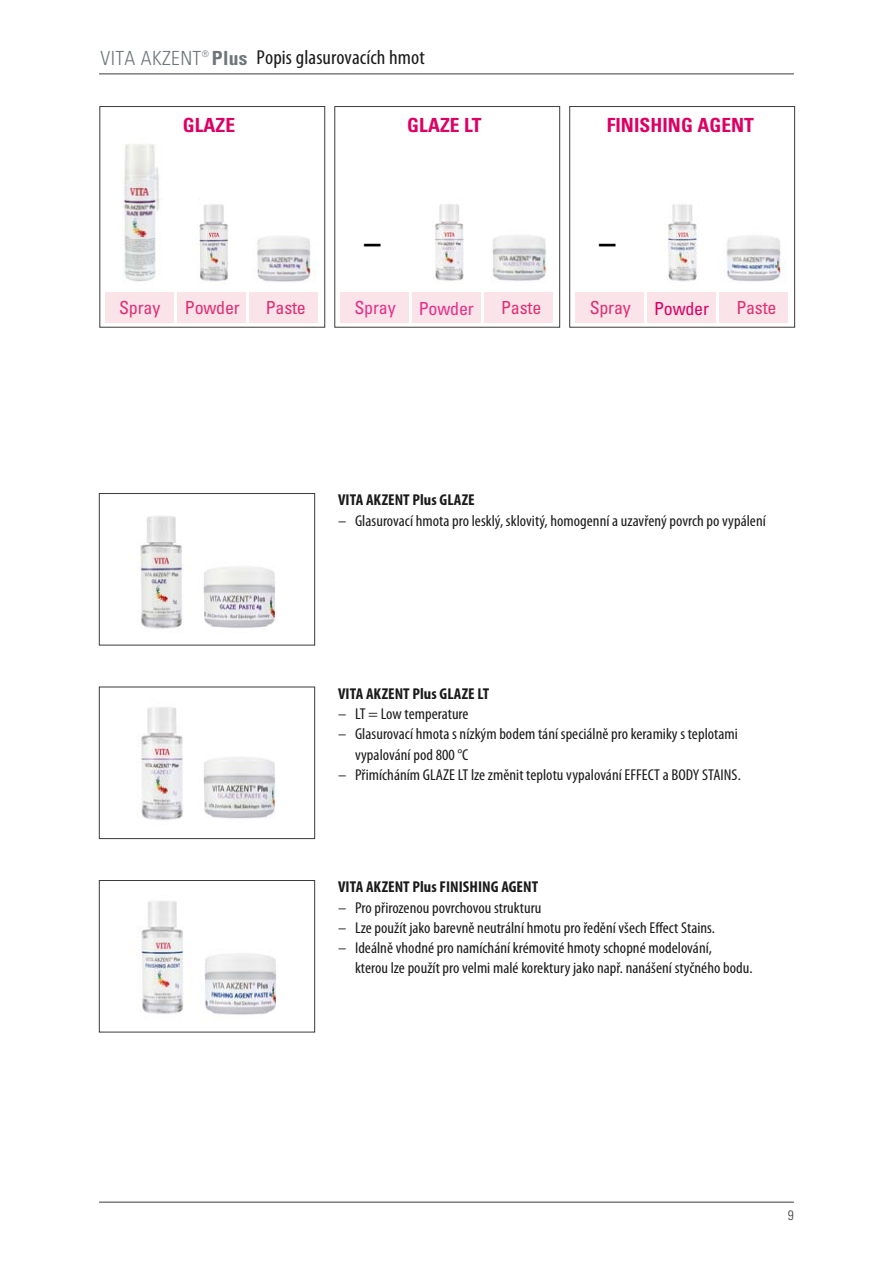
<style>
.page{position:relative;width:893px;height:1263px;background:#fff}
.page>*{position:absolute;margin:0;border:0;box-sizing:border-box;transform-origin:0 0}
.t1{font:700 condensed 33px "Univers LT";color:#000}
.t2{font:condensed 20.25px "Myriad Pro";letter-spacing:.005em;color:#1a1a1a;scale:1.05 1}
.t3{font:700 condensed 19.5px "Univers LT";letter-spacing:.005em;color:#dd0064}
.t4{font:condensed 18px "Univers LT";letter-spacing:-.01em;color:#e02f71}
.t5{font:condensed 18px "Univers LT";letter-spacing:-.01em;color:#e82e89}
.t6{font:condensed 18px "Univers LT";letter-spacing:-.01em;color:#dd0064}
.t7{font:condensed 15.75px/20.2px "Myriad Pro";letter-spacing:.005em;color:#1a1a1a;scale:1.05 1}
.t8{font:700 condensed 15.75px "Myriad Pro";letter-spacing:.005em;color:#1a1a1a;scale:1.05 1}
.t9{font:300 condensed 13.5px "Univers";color:#3b3b3a}
.s1{font-family:"Univers";font-weight:300;font-size:19.5px;color:#6f767a}
.s2{font-family:"Univers";font-weight:700;font-size:19.5px;color:#6f767a}
</style>
<div class="page">
<hr style="left:99px;top:74px;width:695px;height:1px;background:#3b3b3a">
<hr style="left:99px;top:1202px;width:695px;height:1px;background:#3b3b3a">
<img style="left:140px;top:516px;width:43px;height:113px">
<div style="left:99px;top:493px;width:216px;height:152px;border:1px solid #3b3b3a"></div>
<img style="left:203px;top:567px;width:73px;height:61px">
<img style="left:141px;top:707px;width:42px;height:113px">
<div style="left:99px;top:687px;width:216px;height:152px;border:1px solid #3b3b3a"></div>
<img style="left:203px;top:757px;width:73px;height:62px">
<img style="left:139px;top:901px;width:45px;height:113px">
<div style="left:99px;top:880px;width:216px;height:152px;border:1px solid #3b3b3a"></div>
<img style="left:204px;top:953px;width:72px;height:67px">
<div style="left:105px;top:292px;width:68px;height:31px;background:#fae3e9"></div>
<div style="left:178px;top:292px;width:68px;height:31px;background:#fae3e9"></div>
<div style="left:250px;top:292px;width:68px;height:31px;background:#fae3e9"></div>
<div style="left:100px;top:106px;width:225px;height:221px;border:1px solid #3b3b3a"></div>
<div style="left:340px;top:292px;width:68px;height:31px;background:#fae3e9"></div>
<div style="left:412px;top:292px;width:68px;height:31px;background:#fae3e9"></div>
<div style="left:485px;top:292px;width:68px;height:31px;background:#fae3e9"></div>
<div style="left:335px;top:106px;width:225px;height:221px;border:1px solid #3b3b3a"></div>
<div style="left:575px;top:292px;width:68px;height:31px;background:#fae3e9"></div>
<div style="left:647px;top:292px;width:68px;height:31px;background:#fae3e9"></div>
<div style="left:720px;top:292px;width:68px;height:31px;background:#fae3e9"></div>
<div style="left:569px;top:106px;width:226px;height:221px;border:1px solid #3b3b3a"></div>
<img style="left:123px;top:144px;width:37px;height:138px">
<img style="left:197px;top:204px;width:32px;height:80px">
<img style="left:433px;top:204px;width:31px;height:79px">
<img style="left:668px;top:204px;width:30px;height:78px">
<img style="left:257px;top:236px;width:61px;height:46px">
<img style="left:492px;top:235px;width:55px;height:46px">
<img style="left:726px;top:236px;width:58px;height:45px">
<p class="t2" style="left:101px;top:47px;width:310px"><span class="s1">VITA AKZENT</span><sup>®</sup> <span class="s2">Plus</span> Popis glasurovacích hmot</p>
<p class="t3" style="left:183px;top:114px;width:54px">GLAZE</p>
<p class="t3" style="left:407px;top:114px;width:76px">GLAZE LT</p>
<p class="t3" style="left:607px;top:114px;width:149px">FINISHING AGENT</p>
<h1 class="t1" style="left:364px;top:222px;width:18px">–</h1>
<h1 class="t1" style="left:599px;top:222px;width:18px">–</h1>
<p class="t4" style="left:119px;top:297px;width:43px">Spray</p>
<p class="t4" style="left:185px;top:297px;width:57px">Powder</p>
<p class="t4" style="left:266px;top:297px;width:42px">Paste</p>
<p class="t5" style="left:354px;top:296px;width:43px">Spray</p>
<p class="t5" style="left:419px;top:297px;width:57px">Powder</p>
<p class="t4" style="left:501px;top:296px;width:42px">Paste</p>
<p class="t4" style="left:590px;top:296px;width:43px">Spray</p>
<p class="t6" style="left:654px;top:297px;width:57px">Powder</p>
<p class="t4" style="left:736px;top:296px;width:42px">Paste</p>
<p class="t8" style="left:338px;top:491px;width:132px">VITA AKZENT Plus GLAZE</p>
<p class="t7" style="left:338px;top:511px;width:409px">– Glasurovací hmota pro lesklý, sklovitý, homogenní a uzavřený povrch po vypálení</p>
<p class="t8" style="left:338px;top:685px;width:146px">VITA AKZENT Plus GLAZE LT</p>
<p class="t7" style="left:338px;top:704px;width:126px">– LT = Low temperature</p>
<p class="t7" style="left:355px;top:724px;width:366px;text-indent:-17px">– Glasurovací hmota s nízkým bodem tání speciálně pro keramiky s teplotami vypalování pod 800 °C</p>
<p class="t7" style="left:338px;top:765px;width:385px">– Přimícháním GLAZE LT lze změnit teplotu vypalování EFFECT a BODY STAINS.</p>
<p class="t8" style="left:338px;top:878px;width:192px">VITA AKZENT Plus FINISHING AGENT</p>
<p class="t7" style="left:338px;top:897px;width:195px">– Pro přirozenou povrchovou strukturu</p>
<p class="t7" style="left:338px;top:918px;width:361px">– Lze použít jako barevně neutrální hmotu pro ředění všech Effect Stains.</p>
<p class="t7" style="left:355px;top:938px;width:380px;text-indent:-17px">– Ideálně vhodné pro namíchání krémovité hmoty schopné modelování,<br>kterou lze použít pro velmi malé korektury jako např. nanášení styčného bodu.</p>
<p class="t9" style="left:788px;top:1207px;width:7px">9</p>
</div>
